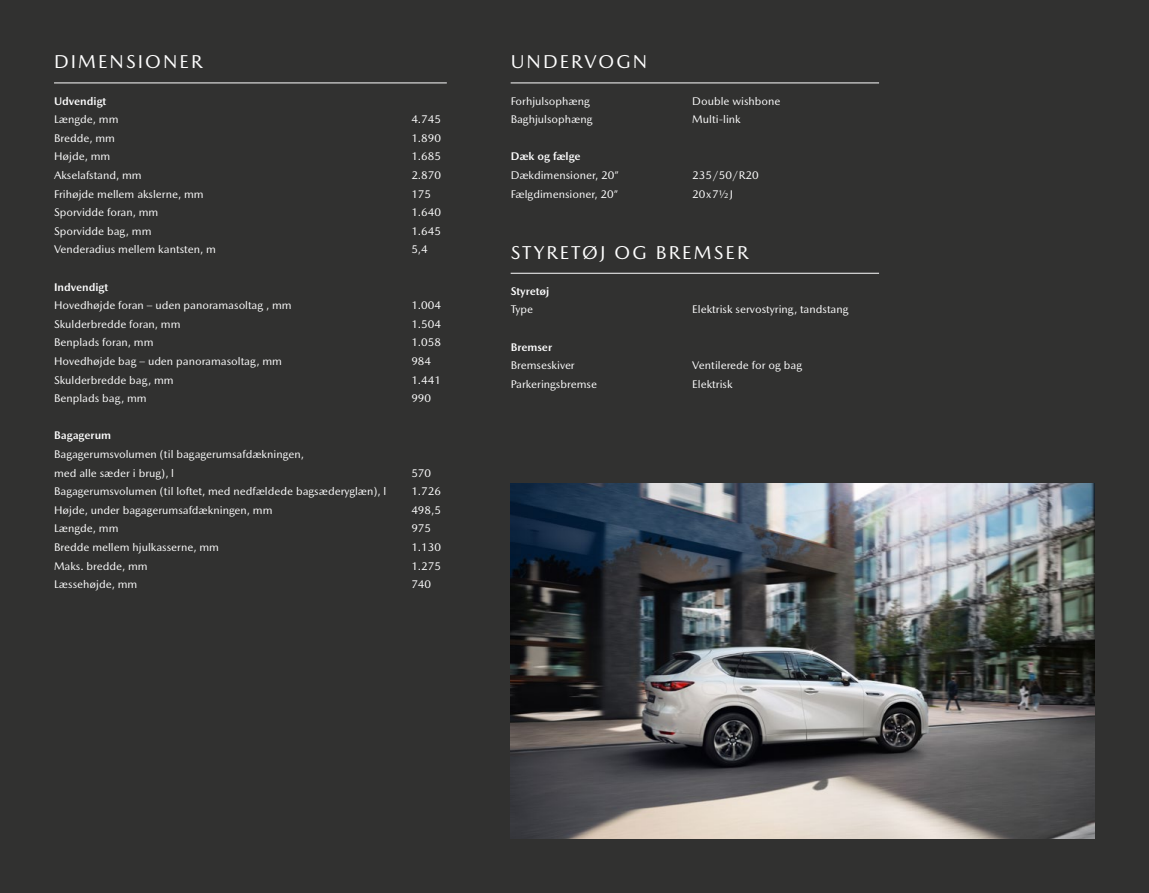
<style>
.page{position:relative;width:1149px;height:893px;background:#fff}
.page>*{position:absolute;margin:0;border:0;box-sizing:border-box;transform-origin:0 0}
.t1{font:18.9px "Mazda Type";letter-spacing:.11em;color:#fff}
.t2{font:11.25px "Mazda Type";color:#fff}
.t3{font:700 11.25px "Mazda Type";color:#fff}
</style>
<div class="page">
<div style="left:0;top:0;width:1148px;height:893px;background:#313130"></div>
<hr style="left:1148px;top:0;width:1px;height:893px;background:#313130">
<img style="left:510px;top:484px;width:584px;height:355px">
<hr style="left:54px;top:83px;width:392px;height:1px;background:#fff">
<hr style="left:510px;top:83px;width:368px;height:1px;background:#fff">
<hr style="left:510px;top:273px;width:368px;height:1px;background:#fff">
<p class="t1" style="left:54px;top:51px;width:150px">DIMENSIONER</p>
<p class="t1" style="left:510px;top:51px;width:138px">UNDERVOGN</p>
<p class="t3" style="left:54px;top:94px;width:54px">Udvendigt</p>
<p class="t2" style="left:54px;top:113px;width:66px">Længde, mm</p>
<p class="t2" style="left:411px;top:113px;width:31px">4.745</p>
<p class="t2" style="left:54px;top:131px;width:62px">Bredde, mm</p>
<p class="t2" style="left:411px;top:131px;width:31px">1.890</p>
<p class="t2" style="left:54px;top:150px;width:58px">Højde, mm</p>
<p class="t2" style="left:411px;top:150px;width:31px">1.685</p>
<p class="t2" style="left:54px;top:168px;width:89px">Akselafstand, mm</p>
<p class="t2" style="left:411px;top:168px;width:31px">2.870</p>
<p class="t2" style="left:54px;top:187px;width:151px">Frihøjde mellem akslerne, mm</p>
<p class="t2" style="left:411px;top:187px;width:21px">175</p>
<p class="t2" style="left:54px;top:206px;width:106px">Sporvidde foran, mm</p>
<p class="t2" style="left:411px;top:206px;width:31px">1.640</p>
<p class="t2" style="left:54px;top:224px;width:99px">Sporvidde bag, mm</p>
<p class="t2" style="left:411px;top:224px;width:31px">1.645</p>
<p class="t2" style="left:54px;top:243px;width:163px">Venderadius mellem kantsten, m</p>
<p class="t2" style="left:411px;top:243px;width:18px">5,4</p>
<p class="t3" style="left:54px;top:280px;width:56px">Indvendigt</p>
<p class="t2" style="left:54px;top:299px;width:239px">Hovedhøjde foran – uden panoramasoltag , mm</p>
<p class="t2" style="left:411px;top:299px;width:31px">1.004</p>
<p class="t2" style="left:54px;top:317px;width:128px">Skulderbredde foran, mm</p>
<p class="t2" style="left:411px;top:317px;width:31px">1.504</p>
<p class="t2" style="left:54px;top:336px;width:101px">Benplads foran, mm</p>
<p class="t2" style="left:411px;top:336px;width:31px">1.058</p>
<p class="t2" style="left:54px;top:354px;width:229px">Hovedhøjde bag – uden panoramasoltag, mm</p>
<p class="t2" style="left:411px;top:354px;width:21px">984</p>
<p class="t2" style="left:54px;top:373px;width:121px">Skulderbredde bag, mm</p>
<p class="t2" style="left:411px;top:373px;width:31px">1.441</p>
<p class="t2" style="left:54px;top:392px;width:94px">Benplads bag, mm</p>
<p class="t2" style="left:411px;top:392px;width:21px">990</p>
<p class="t3" style="left:54px;top:429px;width:59px">Bagagerum</p>
<p class="t2" style="left:54px;top:447px;width:251px">Bagagerumsvolumen (til bagagerumsafdækningen,</p>
<p class="t2" style="left:54px;top:466px;width:121px">med alle sæder i brug), l</p>
<p class="t2" style="left:411px;top:466px;width:21px">570</p>
<p class="t2" style="left:54px;top:485px;width:333px">Bagagerumsvolumen (til loftet, med nedfældede bagsæderyglæn), l</p>
<p class="t2" style="left:411px;top:485px;width:31px">1.726</p>
<p class="t2" style="left:54px;top:503px;width:220px">Højde, under bagagerumsafdækningen, mm</p>
<p class="t2" style="left:411px;top:503px;width:31px">498,5</p>
<p class="t2" style="left:54px;top:522px;width:66px">Længde, mm</p>
<p class="t2" style="left:411px;top:522px;width:21px">975</p>
<p class="t2" style="left:54px;top:541px;width:166px">Bredde mellem hjulkasserne, mm</p>
<p class="t2" style="left:411px;top:541px;width:31px">1.130</p>
<p class="t2" style="left:54px;top:559px;width:95px">Maks. bredde, mm</p>
<p class="t2" style="left:411px;top:559px;width:31px">1.275</p>
<p class="t2" style="left:54px;top:578px;width:85px">Læssehøjde, mm</p>
<p class="t2" style="left:411px;top:578px;width:21px">740</p>
<p class="t2" style="left:510px;top:94px;width:81px">Forhjulsophæng</p>
<p class="t2" style="left:692px;top:94px;width:90px">Double wishbone</p>
<p class="t2" style="left:510px;top:113px;width:83px">Baghjulsophæng</p>
<p class="t2" style="left:692px;top:113px;width:50px">Multi-link</p>
<p class="t3" style="left:510px;top:150px;width:71px">Dæk og fælge</p>
<p class="t2" style="left:510px;top:168px;width:110px">Dækdimensioner, 20”</p>
<p class="t2" style="left:692px;top:168px;width:68px">235/50/R20</p>
<p class="t2" style="left:510px;top:187px;width:109px">Fælgdimensioner, 20”</p>
<p class="t2" style="left:692px;top:187px;width:42px">20x7½J</p>
<p class="t1" style="left:510px;top:241px;width:239px">STYRETØJ OG BREMSER</p>
<p class="t3" style="left:510px;top:284px;width:40px">Styretøj</p>
<p class="t2" style="left:510px;top:303px;width:24px">Type</p>
<p class="t2" style="left:692px;top:303px;width:157px">Elektrisk servostyring, tandstang</p>
<p class="t3" style="left:510px;top:340px;width:43px">Bremser</p>
<p class="t2" style="left:510px;top:359px;width:66px">Bremseskiver</p>
<p class="t2" style="left:692px;top:359px;width:111px">Ventilerede for og bag</p>
<p class="t2" style="left:510px;top:377px;width:88px">Parkeringsbremse</p>
<p class="t2" style="left:692px;top:377px;width:42px">Elektrisk</p>
</div>
